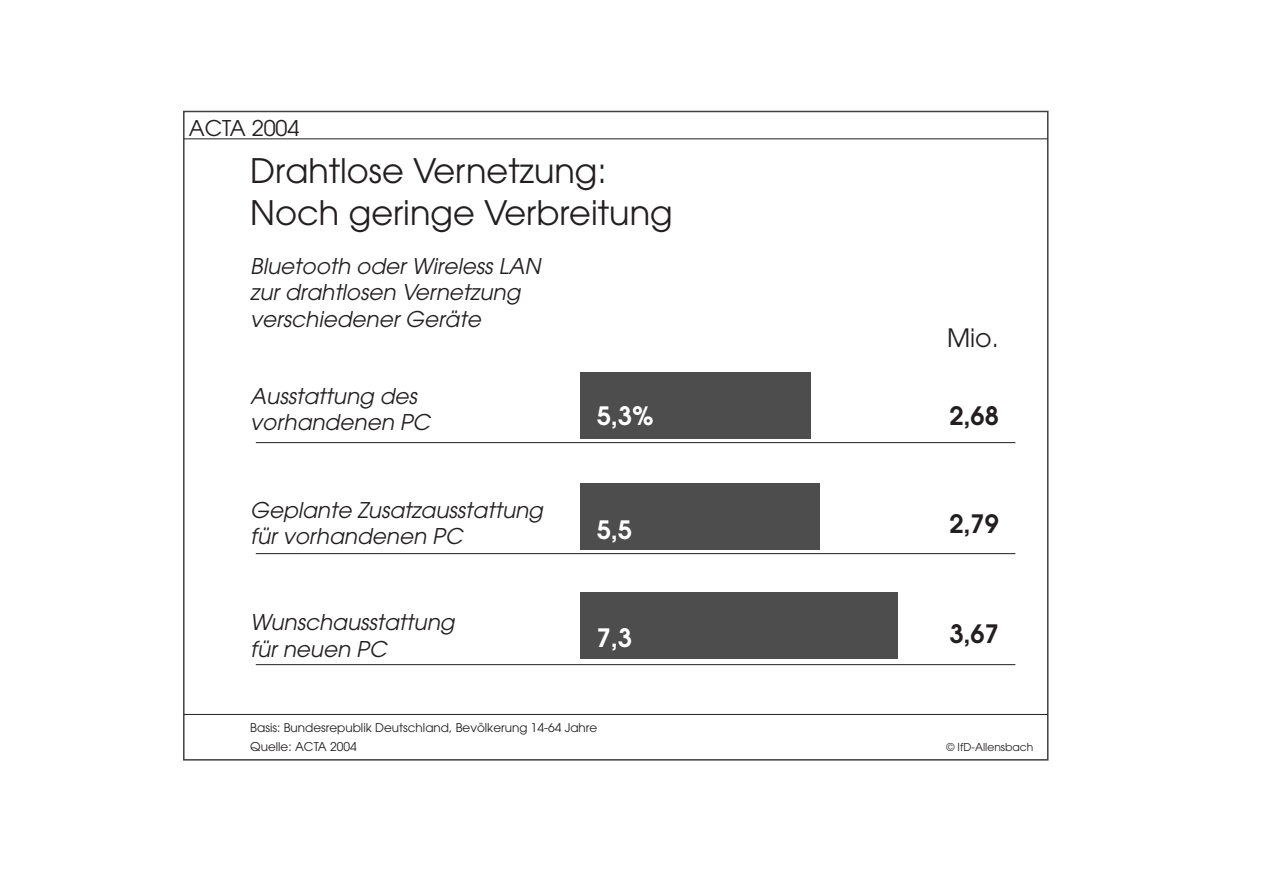
<style>
.page{position:relative;width:1263px;height:893px;background:#fff}
.page>*{position:absolute;margin:0;border:0;box-sizing:border-box;transform-origin:0 0}
.t1{font:33.6px/42px "Avant Garde";color:#231f20}
.t2{font:600 25.2px "Avant Garde";color:#231f20}
.t3{font:600 25.2px "Avant Garde";color:#fff}
.t4{font:25.2px "Avant Garde";color:#231f20}
.t5{font:italic 21.6px/26.4px "Avant Garde";color:#231f20}
.t6{font:21.6px "Avant Garde";color:#231f20}
.t7{font:12px "Avant Garde";color:#231f20}
.t8{font:10.8px "Avant Garde";color:#231f20}
</style>
<div class="page">
<hr style="left:184px;top:714px;width:864px;height:1px;background:#231f20">
<hr style="left:184px;top:138px;width:864px;height:1px;background:#231f20">
<hr style="left:256px;top:442px;width:759px;height:1px;background:#231f20">
<hr style="left:256px;top:553px;width:759px;height:1px;background:#231f20">
<hr style="left:256px;top:664px;width:759px;height:1px;background:#231f20">
<div style="left:580px;top:373px;width:231px;height:66px;background:#4d4d4d"></div>
<div style="left:580px;top:484px;width:240px;height:66px;background:#4d4d4d"></div>
<div style="left:580px;top:592px;width:318px;height:66px;background:#4d4d4d"></div>
<p class="t6" style="left:189px;top:115px;width:112px">ACTA 2004</p>
<h1 class="t1" style="left:250px;top:149px;width:424px">Drahtlose Vernetzung:<br>Noch geringe Verbreitung</h1>
<p class="t5" style="left:250px;top:253px;width:292px">Bluetooth oder Wireless LAN zur drahtlosen Vernetzung verschiedener Geräte</p>
<p class="t5" style="left:250px;top:382px;width:181px">Ausstattung des vorhandenen PC</p>
<p class="t5" style="left:250px;top:496px;width:294px">Geplante Zusatzausstattung für vorhandenen PC</p>
<p class="t5" style="left:250px;top:609px;width:206px">Wunschausstattung für neuen PC</p>
<p class="t3" style="left:597px;top:399px;width:58px">5,3%</p>
<p class="t3" style="left:597px;top:513px;width:37px">5,5</p>
<p class="t3" style="left:597px;top:621px;width:37px">7,3</p>
<p class="t7" style="left:250px;top:721px;width:349px">Basis: Bundesrepublik Deutschland, Bevölkerung 14-64 Jahre</p>
<p class="t7" style="left:250px;top:739px;width:108px">Quelle: ACTA 2004</p>
<p class="t4" style="left:947px;top:323px;width:53px">Mio.</p>
<p class="t2" style="left:949px;top:399px;width:51px">2,68</p>
<p class="t2" style="left:949px;top:507px;width:51px">2,79</p>
<p class="t2" style="left:949px;top:617px;width:51px">3,67</p>
<p class="t8" style="left:947px;top:740px;width:88px">© IfD-Allensbach</p>
</div>
